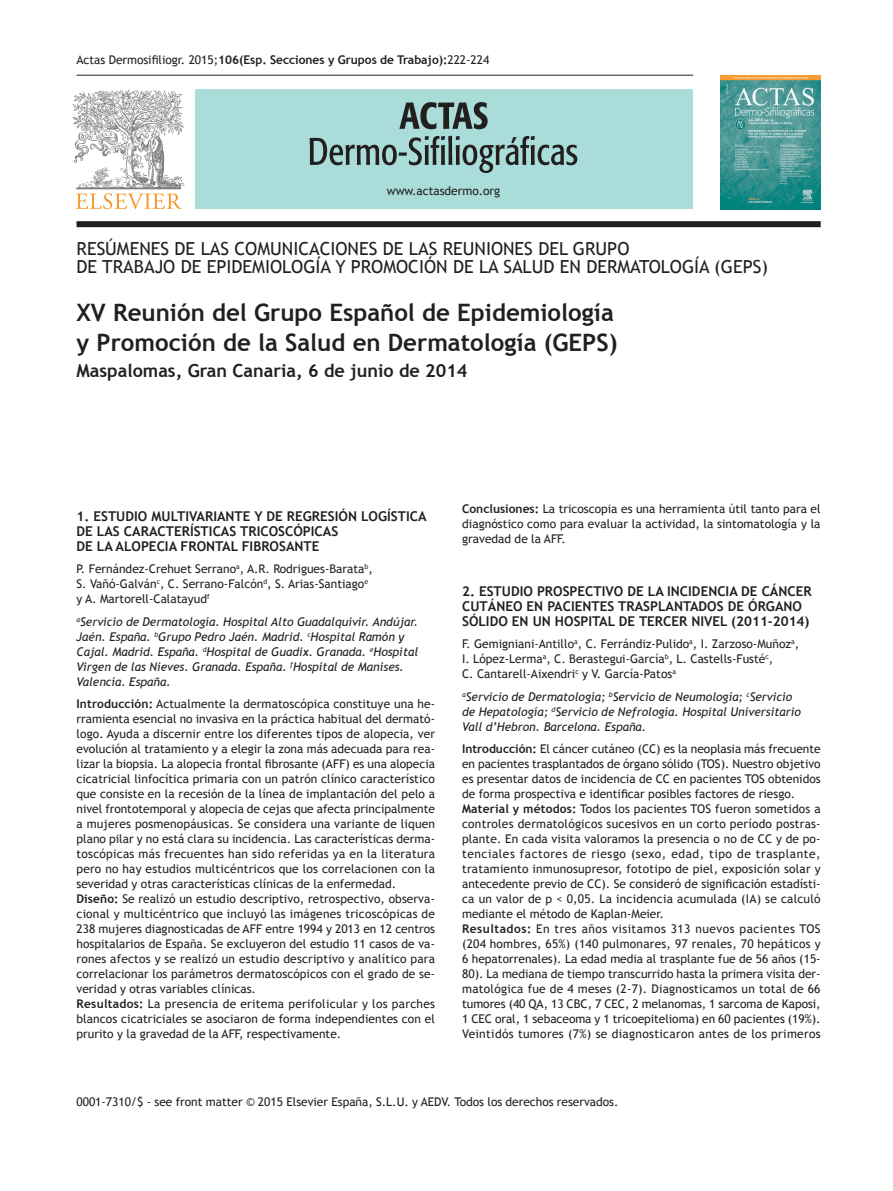
<style>
.page{position:relative;width:893px;height:1191px;background:#fff}
.page>*{position:absolute;margin:0;border:0;box-sizing:border-box;transform-origin:0 0}
.t1{font:700 24px/30px "Trebuchet MS";color:#221f1f}
.t2{font:18px/18px "Trebuchet MS";color:#221f1f}
.t3{font:700 18px "Trebuchet MS";color:#221f1f}
.t4{font:700 13.5px/15px "Trebuchet MS";color:#221f1f}
.t5{font:12px/15px "Trebuchet MS";color:#221f1f}
.t6{font:italic 12px/15px "Trebuchet MS";color:#221f1f}
.t7{font:700 12px "Trebuchet MS";letter-spacing:-.005em;color:#221f1f}
.s1{font-weight:400}
.s2{font-weight:700}
</style>
<div class="page">
<div style="left:77px;top:221px;width:744px;height:6px;background:#221f1f"></div>
<hr style="left:77px;top:75px;width:616px;height:1px;background:#221f1f">
<svg style="left:72px;top:89px;width:112px;height:120px"></svg>
<img style="left:721px;top:75px;width:100px;height:134px">
<div style="left:195px;top:89px;width:497px;height:119px;background:#aadcd9"></div>
<svg style="left:310px;top:136px;width:267px;height:37px"></svg>
<svg style="left:399px;top:102px;width:89px;height:27px"></svg>
<p class="t7" style="left:77px;top:55px;width:414px"><span class="s1">Actas Dermosiiliogr. 2015;</span>106(Esp. Secciones y Grupos de Trabajo):<span class="s1">222-224</span></p>
<p class="t5" style="left:387px;top:184px;width:115px">www.actasdermo.org</p>
<h2 class="t2" style="left:77px;top:241px;width:693px">RESÚMENES DE LAS COMUNICACIONES DE LAS REUNIONES DEL GRUPO<br>DE TRABAJO DE EPIDEMIOLOGÍA Y PROMOCIÓN DE LA SALUD EN DERMATOLOGÍA (GEPS)</h2>
<h1 class="t1" style="left:77px;top:300px;width:542px">XV Reunión del Grupo Español de Epidemiología y Promoción de la Salud en Dermatología (GEPS)</h1>
<h2 class="t3" style="left:77px;top:363px;width:392px">Maspalomas, Gran Canaria, 6 de junio de 2014</h2>
<p class="t4" style="left:77px;top:509px;width:352px">1. ESTUDIO MULTIVARIANTE Y DE REGRESIÓN LOGÍSTICA<br>DE LAS CARACTERÍSTICAS TRICOSCÓPICAS<br>DE LA ALOPECIA FRONTAL FIBROSANTE</p>
<p class="t5" style="left:77px;top:561px;width:298px">P. Fernández-Crehuet Serrano<sup>a</sup>, A.R. Rodrigues-Barata<sup>b</sup>,<br>S. Vañó-Galván<sup>c</sup>, C. Serrano-Falcón<sup>d</sup>, S. Arias-Santiago<sup>e </sup>y A. Martorell-Calatayud<sup>f</sup></p>
<p class="t6" style="left:77px;top:615px;width:343px"><sup>a</sup>Servicio de Dermatología. Hospital Alto Guadalquivir. Andújar.<br>Jaén. España. <sup>b</sup>Grupo Pedro Jaén. Madrid. <sup>c</sup>Hospital Ramón y Cajal. Madrid. España. <sup>d</sup>Hospital de Guadix. Granada. <sup>e</sup>Hospital Virgen de las Nieves. Granada. España. <sup>f</sup>Hospital de Manises.<br>Valencia. España.</p>
<p class="t5" style="left:77px;top:696px;width:360px"><span class="s2">Introducción:</span> Actualmente la dermatoscópica constituye una he&shy;rramienta esencial no invasiva en la práctica habitual del dermató&shy;logo. Ayuda a discernir entre los diferentes tipos de alopecia, ver evolución al tratamiento y a elegir la zona más adecuada para rea&shy;lizar la biopsia. La alopecia frontal ibrosante (AFF) es una alopecia cicatricial linfocítica primaria con un patrón clínico característico que consiste en la recesión de la línea de implantación del pelo a nivel frontotemporal y alopecia de cejas que afecta principalmente a mujeres posmenopáusicas. Se considera una variante de liquen plano pilar y no está clara su incidencia. Las características derma&shy;toscópicas más frecuentes han sido referidas ya en la literatura pero no hay estudios multicéntricos que los correlacionen con la severidad y otras características clínicas de la enfermedad.<br><span class="s2">Diseño:</span> Se realizó un estudio descriptivo, retrospectivo, observa&shy;cional y multicéntrico que incluyó las imágenes tricoscópicas de 238 mujeres diagnosticadas de AFF entre 1994 y 2013 en 12 centros hospitalarios de España. Se excluyeron del estudio 11 casos de va&shy;rones afectos y se realizó un estudio descriptivo y analítico para correlacionar los parámetros dermatoscópicos con el grado de se&shy;veridad y otras variables clínicas.<br><span class="s2">Resultados:</span> La presencia de eritema perifolicular y los parches blancos cicatriciales se asociaron de forma independientes con el prurito y la gravedad de la AFF, respectivamente.</p>
<p class="t5" style="left:462px;top:501px;width:360px;text-align:justify"><span class="s2">Conclusiones:</span> La tricoscopia es una herramienta útil tanto para el diagnóstico como para evaluar la actividad, la sintomatología y la gravedad de la AFF.</p>
<p class="t4" style="left:462px;top:584px;width:351px">2. ESTUDIO PROSPECTIVO DE LA INCIDENCIA DE CÁNCER<br>CUTÁNEO EN PACIENTES TRASPLANTADOS DE ÓRGANO<br>SÓLIDO EN UN HOSPITAL DE TERCER NIVEL (2011-2014)</p>
<p class="t5" style="left:462px;top:636px;width:339px">F. Gemigniani-Antillo<sup>a</sup>, C. Ferrándiz-Pulido<sup>a</sup>, I. Zarzoso-Muñoz<sup>a</sup>,<br>I. López-Lerma<sup>a</sup>, C. Berastegui-García<sup>b</sup>, L. Castells-Fusté<sup>c</sup>,<br>C. Cantarell-Aixendri<sup>c</sup> y V. García-Patos<sup>a</sup></p>
<p class="t6" style="left:462px;top:690px;width:340px"><sup>a</sup>Servicio de Dermatología; <sup>b</sup>Servicio de Neumología; <sup>c</sup>Servicio de Hepatología; <sup>d</sup>Servicio de Nefrología. Hospital Universitario<br>Vall d’Hebron. Barcelona. España.</p>
<p class="t5" style="left:462px;top:741px;width:360px"><span class="s2">Introducción:</span> El cáncer cutáneo (CC) es la neoplasia más frecuente en pacientes trasplantados de órgano sólido (TOS). Nuestro objetivo es presentar datos de incidencia de CC en pacientes TOS obtenidos de forma prospectiva e identiicar posibles factores de riesgo.<br><span class="s2">Material y métodos:</span> Todos los pacientes TOS fueron sometidos a controles dermatológicos sucesivos en un corto período postras&shy;plante. En cada visita valoramos la presencia o no de CC y de po&shy;tenciales factores de riesgo (sexo, edad, tipo de trasplante, tratamiento inmunosupresor, fototipo de piel, exposición solar y antecedente previo de CC). Se consideró de signiicación estadísti&shy;ca un valor de p &lt; 0,05. La incidencia acumulada (IA) se calculó mediante el método de Kaplan-Meier.<br><span class="s2">Resultados:</span> En tres años visitamos 313 nuevos pacientes TOS (204 hombres, 65%) (140 pulmonares, 97 renales, 70 hepáticos y 6 hepatorrenales). La edad media al trasplante fue de 56 años (15- 80). La mediana de tiempo transcurrido hasta la primera visita der&shy;matológica fue de 4 meses (2-7). Diagnosticamos un total de 66 tumores (40 QA, 13 CBC, 7 CEC, 2 melanomas, 1 sarcoma de Kaposi, 1 CEC oral, 1 sebaceoma y 1 tricoepitelioma) en 60 pacientes (19%).<br>Veintidós tumores (7%) se diagnosticaron antes de los primeros</p>
<p class="t5" style="left:77px;top:1094px;width:543px">0001-7310/$ - see front matter © 2015 Elsevier España, S.L.U. y AEDV. Todos los derechos reservados.</p>
</div>
